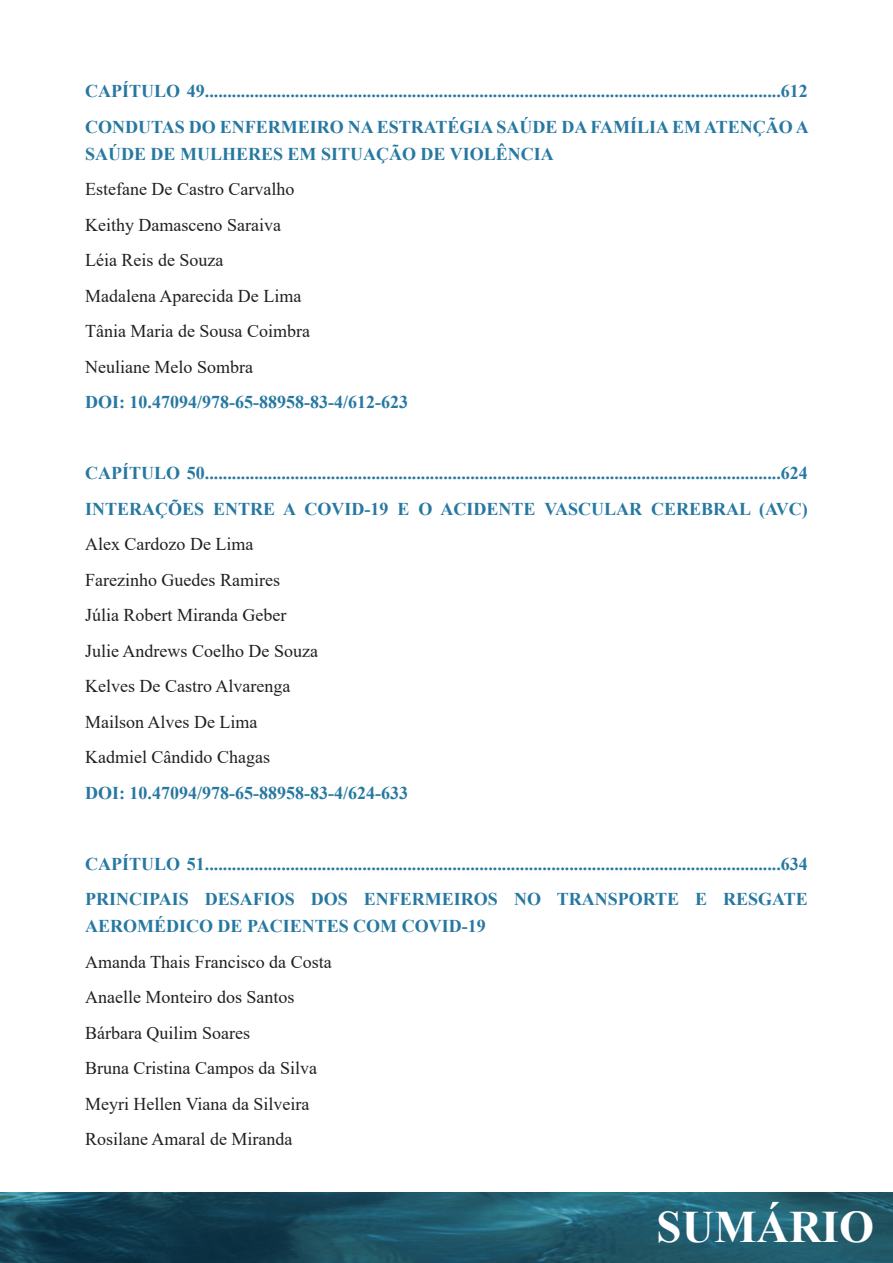
<style>
.page{position:relative;width:893px;height:1263px;background:#fff}
.page>*{position:absolute;margin:0;border:0;box-sizing:border-box;transform-origin:0 0}
.t1{font:700 45px "Times New Roman";color:#fff}
.t2{font:700 18px/27px "Times New Roman";color:#2778a1}
.t3{font:18px "Times New Roman";color:#231f20}
</style>
<div class="page">
<img style="left:0;top:1193px;width:893px;height:70px">
<p class="t2" style="left:85px;top:77px;width:724px">CAPÍTULO 49................................................................................................................................612</p>
<p class="t2" style="left:85px;top:113px;width:725px">CONDUTAS DO ENFERMEIRO NA ESTRATÉGIA SAÚDE DA FAMÍLIA EM ATENÇÃO A<br>SAÚDE DE MULHERES EM SITUAÇÃO DE VIOLÊNCIA</p>
<p class="t3" style="left:85px;top:177px;width:211px">Estefane De Castro Carvalho</p>
<p class="t3" style="left:85px;top:212px;width:197px">Keithy Damasceno Saraiva</p>
<p class="t3" style="left:85px;top:248px;width:140px">Léia Reis de Souza</p>
<p class="t3" style="left:85px;top:283px;width:218px">Madalena Aparecida De Lima</p>
<p class="t3" style="left:85px;top:319px;width:226px">Tânia Maria de Sousa Coimbra</p>
<p class="t3" style="left:85px;top:354px;width:169px">Neuliane Melo Sombra</p>
<p class="t2" style="left:85px;top:388px;width:324px">DOI: 10.47094/978-65-88958-83-4/612-623</p>
<p class="t2" style="left:85px;top:459px;width:724px">CAPÍTULO 50................................................................................................................................624</p>
<p class="t2" style="left:85px;top:495px;width:724px">INTERAÇÕES ENTRE A COVID-19 E O ACIDENTE VASCULAR CEREBRAL (AVC)</p>
<p class="t3" style="left:85px;top:532px;width:170px">Alex Cardozo De Lima</p>
<p class="t3" style="left:85px;top:567px;width:196px">Farezinho Guedes Ramires</p>
<p class="t3" style="left:85px;top:603px;width:203px">Júlia Robert Miranda Geber</p>
<p class="t3" style="left:85px;top:638px;width:234px">Julie Andrews Coelho De Souza</p>
<p class="t3" style="left:85px;top:674px;width:207px">Kelves De Castro Alvarenga</p>
<p class="t3" style="left:85px;top:709px;width:174px">Mailson Alves De Lima</p>
<p class="t3" style="left:85px;top:745px;width:186px">Kadmiel Cândido Chagas</p>
<p class="t2" style="left:85px;top:779px;width:324px">DOI: 10.47094/978-65-88958-83-4/624-633</p>
<p class="t2" style="left:85px;top:850px;width:724px">CAPÍTULO 51................................................................................................................................634</p>
<p class="t2" style="left:85px;top:885px;width:724px">PRINCIPAIS DESAFIOS DOS ENFERMEIROS NO TRANSPORTE E RESGATE<br>AEROMÉDICO DE PACIENTES COM COVID-19</p>
<p class="t3" style="left:85px;top:949px;width:248px">Amanda Thais Francisco da Costa</p>
<p class="t3" style="left:85px;top:985px;width:211px">Anaelle Monteiro dos Santos</p>
<p class="t3" style="left:85px;top:1020px;width:166px">Bárbara Quilim Soares</p>
<p class="t3" style="left:85px;top:1056px;width:234px">Bruna Cristina Campos da Silva</p>
<p class="t3" style="left:85px;top:1091px;width:226px">Meyri Hellen Viana da Silveira</p>
<p class="t3" style="left:85px;top:1127px;width:209px">Rosilane Amaral de Miranda</p>
<h1 class="t1" style="left:657px;top:1194px;width:219px">SUMÁRIO</h1>
</div>
